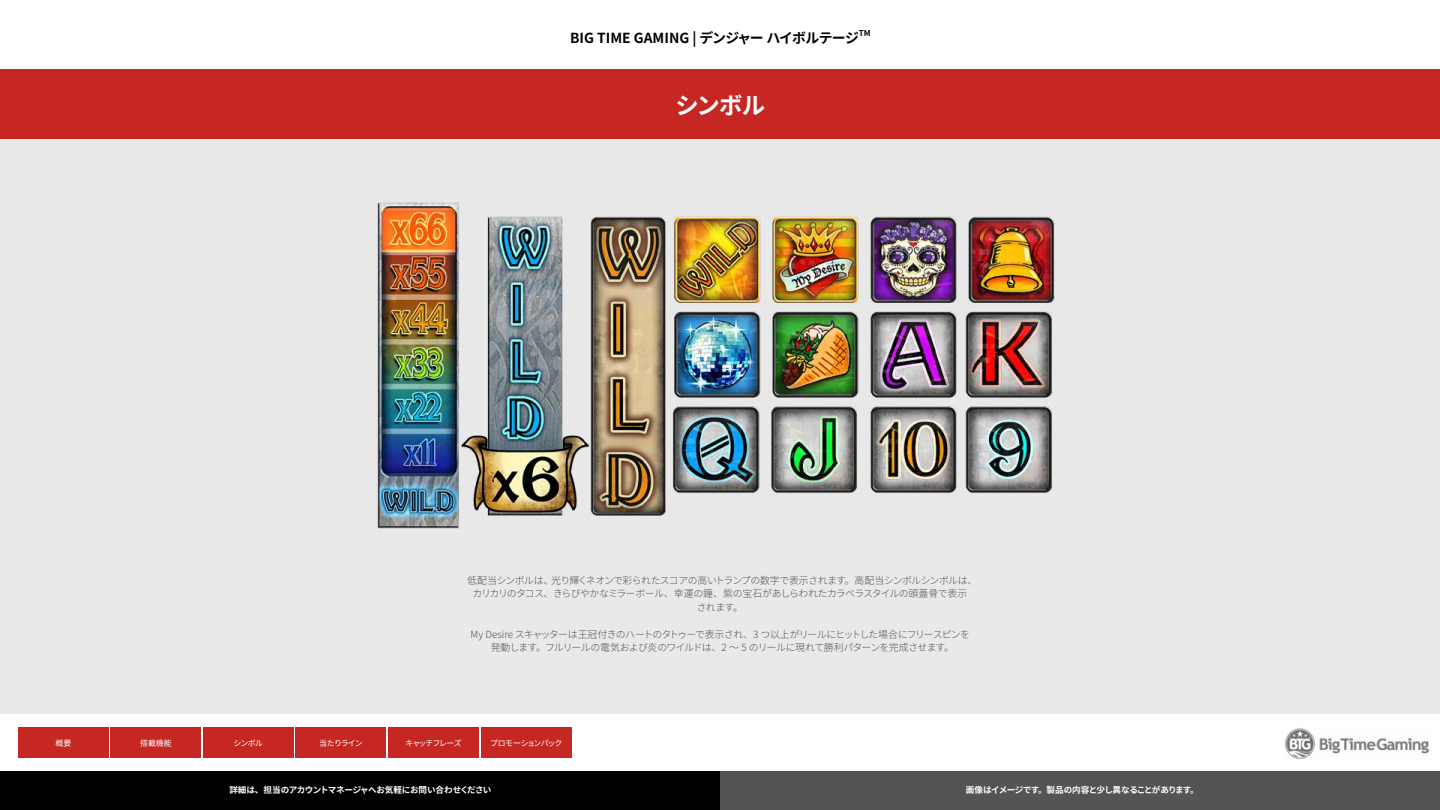
<style>
.page{position:relative;width:1440px;height:810px;background:#fff}
.page>*{position:absolute;margin:0;border:0;box-sizing:border-box;transform-origin:0 0}
.t1{font:700 23.4px "Noto Sans CJ Ktc";color:#fff}
.t2{font:700 13.88px "Noto Sans CJ Ktc";letter-spacing:-.02em;color:#000}
.t3{font:300 9.9px/13.5px "Noto Sans CJ Ktc";letter-spacing:-.055em;color:#545454;text-align:center}
.t4{font:700 8.55px "Noto Sans CJ Ktc";letter-spacing:-.045em;color:#fff}
.t5{font:700 8.1px "Noto Sans CJ Ktc";color:#000}
.t6{font:7.95px "Noto Sans CJ Ktc";letter-spacing:-.09em;color:#fff}
.t7{font:7.95px "Noto Sans CJ Ktc";letter-spacing:-.125em;color:#fff}
</style>
<div class="page">
<div style="left:0;top:69px;width:1440px;height:645px;background:#e8e8e8"></div>
<div style="left:0;top:69px;width:1440px;height:69px;background:#c72722"></div>
<img style="left:1285px;top:728px;width:145px;height:32px">
<div style="left:0;top:771px;width:720px;height:39px;background:#000"></div>
<div style="left:720px;top:771px;width:720px;height:39px;background:#545454"></div>
<div style="left:18px;top:728px;width:91px;height:30px;background:#c72722"></div>
<div style="left:111px;top:728px;width:90px;height:30px;background:#c72722"></div>
<div style="left:203px;top:728px;width:90px;height:30px;background:#c72722"></div>
<div style="left:296px;top:728px;width:90px;height:30px;background:#c72722"></div>
<div style="left:388px;top:728px;width:91px;height:30px;background:#c72722"></div>
<div style="left:481px;top:728px;width:90px;height:30px;background:#c72722"></div>
<img style="left:377px;top:202px;width:678px;height:327px">
<h2 class="t2" style="left:570px;top:30px;width:290px">BIG TIME GAMING | デンジャー ハイボルテージ</h2>
<p class="t5" style="left:859px;top:29px;width:13px">TM</p>
<h1 class="t1" style="left:676px;top:92px;width:91px">シンボル</h1>
<p class="t3" style="left:467px;top:573px;width:512px">低配当シンボルは、光り輝くネオンで彩られたスコアの高いトランプの数字で表示されます。高配当シンボルシンボルは、カリカリのタコス、きらびやかなミラーボール、幸運の鐘、紫の宝石があしらわれたカラベラスタイルの頭蓋骨で表示<br>されます。</p>
<p class="t3" style="left:471px;top:627px;width:501px">My Desire スキャッターは王冠付きのハートのタトゥーで表示され、3 つ以上がリールにヒットした場合にフリースピンを発動します。フルリールの電気および炎のワイルドは、2 ～ 5 のリールに現れて勝利パターンを完成させます。</p>
<p class="t6" style="left:56px;top:738px;width:17px">概要</p>
<p class="t6" style="left:140px;top:738px;width:33px">搭載機能</p>
<p class="t6" style="left:233px;top:738px;width:31px">シンボル</p>
<p class="t6" style="left:319px;top:738px;width:45px">当たりライン</p>
<p class="t7" style="left:405px;top:738px;width:58px">キャッチフレーズ</p>
<p class="t6" style="left:490px;top:738px;width:74px">プロモーションパック</p>
<p class="t4" style="left:229px;top:785px;width:264px">詳細は、担当のアカウントマネージャへお気軽にお問い合わせください</p>
<p class="t4" style="left:966px;top:785px;width:235px">画像はイメージです。製品の内容と少し異なることがあります。</p>
</div>
